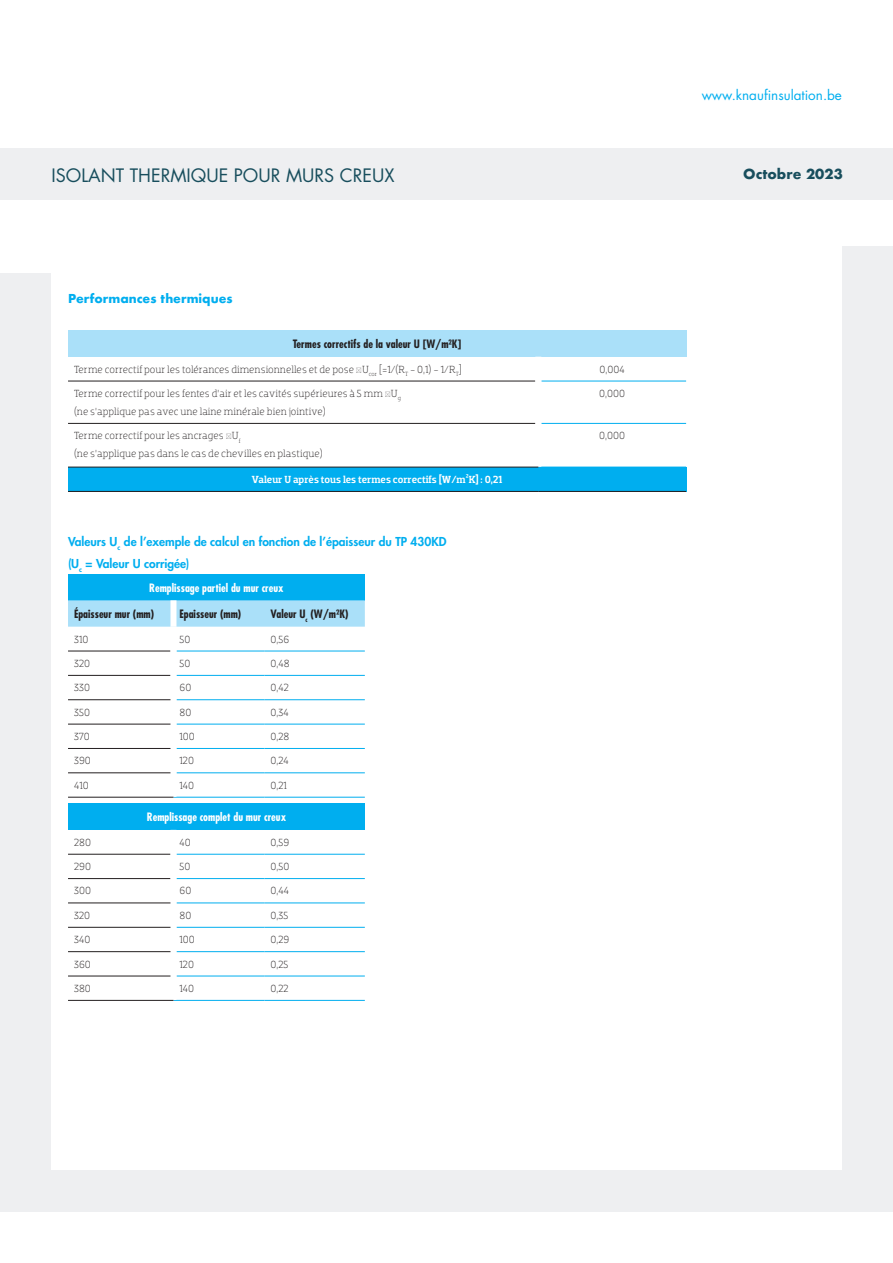
<style>
.page{position:relative;width:893px;height:1263px;background:#fff}
.page>*{position:absolute;margin:0;border:0;box-sizing:border-box;transform-origin:0 0}
.t1{font:18px "Futura Std";color:#184e5d}
.t2{font:13.5px "Futura Std";color:#00aeef}
._3-Texte_courrant{font:700 13.5px "Futura";color:#184e5d}
._2_1-Titres_texte_courrant_2{font:800 12px "Futura Std";color:#00aeef}
._3-Texte_courrant-2{font:700 12px "Futura";color:#00aeef}
._4_1-Entête_tableau{font:700 condensed 11.25px "Futura Std";color:#fff}
._4_1-Entête_tableau-2{font:700 condensed 11.25px "Futura Std";color:#231f20}
._4_2-Texte_tableau{font:700 condensed 11.25px "Futura Std";color:#231f20}
._4_2-Texte_tableau-2{font:300 10.5px "Dobra Slab";color:#231f20}
._4_2-Texte_tableau-3{font:500 10.5px "Dobra Slab";color:#fff}
</style>
<div class="page">
<div style="left:0;top:247px;width:893px;height:965px;background:#eeeff1"></div>
<div style="left:51px;top:221px;width:791px;height:948px;background:#fff"></div>
<div style="left:0;top:149px;width:893px;height:51px;background:#eeeff1"></div>
<div style="left:0;top:221px;width:842px;height:51px;background:#fff"></div>
<div style="left:68px;top:330px;width:618px;height:27px;background:#aae0f9"></div>
<div style="left:68px;top:467px;width:618px;height:24px;background:#00aeef"></div>
<hr style="left:68px;top:381px;width:467px;height:1px;background:#231f20">
<hr style="left:68px;top:423px;width:467px;height:1px;background:#231f20">
<hr style="left:541px;top:381px;width:145px;height:1px;background:#00aeef">
<hr style="left:541px;top:423px;width:145px;height:1px;background:#00aeef">
<hr style="left:68px;top:467px;width:470px;height:1px;background:#231f20">
<hr style="left:68px;top:491px;width:470px;height:1px;background:#231f20">
<hr style="left:538px;top:491px;width:148px;height:1px;background:#231f20">
<div style="left:68px;top:574px;width:297px;height:26px;background:#00aeef"></div>
<svg style="left:68px;top:600px;width:297px;height:27px;background:#a8dff8"></svg>
<hr style="left:68px;top:651px;width:102px;height:1px;background:#231f20">
<hr style="left:68px;top:675px;width:102px;height:1px;background:#231f20">
<hr style="left:176px;top:651px;width:88px;height:1px;background:#00aeef">
<hr style="left:264px;top:651px;width:101px;height:1px;background:#00aeef">
<hr style="left:176px;top:675px;width:88px;height:1px;background:#00aeef">
<hr style="left:264px;top:675px;width:101px;height:1px;background:#00aeef">
<hr style="left:176px;top:699px;width:88px;height:1px;background:#00aeef">
<hr style="left:176px;top:724px;width:88px;height:1px;background:#00aeef">
<hr style="left:176px;top:748px;width:88px;height:1px;background:#00aeef">
<hr style="left:176px;top:772px;width:88px;height:1px;background:#00aeef">
<hr style="left:173px;top:797px;width:91px;height:1px;background:#00aeef">
<hr style="left:264px;top:699px;width:101px;height:1px;background:#00aeef">
<hr style="left:264px;top:724px;width:101px;height:1px;background:#00aeef">
<hr style="left:264px;top:748px;width:101px;height:1px;background:#00aeef">
<hr style="left:264px;top:772px;width:101px;height:1px;background:#00aeef">
<hr style="left:264px;top:797px;width:101px;height:1px;background:#00aeef">
<div style="left:170px;top:600px;width:6px;height:27px;background:#fff"></div>
<hr style="left:68px;top:699px;width:102px;height:1px;background:#231f20">
<hr style="left:68px;top:724px;width:102px;height:1px;background:#231f20">
<hr style="left:68px;top:748px;width:102px;height:1px;background:#231f20">
<hr style="left:68px;top:772px;width:102px;height:1px;background:#231f20">
<hr style="left:68px;top:797px;width:105px;height:1px;background:#231f20">
<div style="left:68px;top:803px;width:297px;height:27px;background:#00aeef"></div>
<hr style="left:68px;top:854px;width:102px;height:1px;background:#231f20">
<hr style="left:68px;top:878px;width:102px;height:1px;background:#231f20">
<hr style="left:176px;top:854px;width:88px;height:1px;background:#00aeef">
<hr style="left:264px;top:854px;width:101px;height:1px;background:#00aeef">
<hr style="left:176px;top:878px;width:88px;height:1px;background:#00aeef">
<hr style="left:264px;top:878px;width:101px;height:1px;background:#00aeef">
<hr style="left:176px;top:902px;width:88px;height:1px;background:#00aeef">
<hr style="left:176px;top:927px;width:88px;height:1px;background:#00aeef">
<hr style="left:176px;top:951px;width:88px;height:1px;background:#00aeef">
<hr style="left:176px;top:976px;width:88px;height:1px;background:#00aeef">
<hr style="left:173px;top:1000px;width:91px;height:1px;background:#00aeef">
<hr style="left:264px;top:902px;width:101px;height:1px;background:#00aeef">
<hr style="left:264px;top:927px;width:101px;height:1px;background:#00aeef">
<hr style="left:264px;top:951px;width:101px;height:1px;background:#00aeef">
<hr style="left:264px;top:976px;width:101px;height:1px;background:#00aeef">
<hr style="left:264px;top:1000px;width:101px;height:1px;background:#00aeef">
<hr style="left:68px;top:902px;width:102px;height:1px;background:#231f20">
<hr style="left:68px;top:927px;width:102px;height:1px;background:#231f20">
<hr style="left:68px;top:951px;width:102px;height:1px;background:#231f20">
<hr style="left:68px;top:976px;width:102px;height:1px;background:#231f20">
<hr style="left:68px;top:1000px;width:105px;height:1px;background:#231f20">
<h1 class="t1" style="left:52px;top:164px;width:345px">ISOLANT THERMIQUE POUR MURS CREUX</h1>
<p class="_3-Texte_courrant-2" style="left:68px;top:290px;width:166px">Performances thermiques</p>
<p class="_4_2-Texte_tableau" style="left:293px;top:337px;width:170px">Termes correctifs de la valeur U [W/m²K]</p>
<p class="_4_2-Texte_tableau-2" style="left:74px;top:363px;width:389px">Terme correctif pour les tolérances dimensionnelles et de pose ΔU<sub>cor</sub> [=1/(R<sub>T</sub> - 0,1) - 1/R<sub>T</sub>]</p>
<p class="_4_2-Texte_tableau-2" style="left:600px;top:363px;width:27px">0,004</p>
<p class="_4_2-Texte_tableau-2" style="left:74px;top:387px;width:329px">Terme correctif pour les fentes d’air et les cavités supérieures à 5 mm ΔU<sub>g</sub></p>
<p class="_4_2-Texte_tableau-2" style="left:74px;top:405px;width:253px">(ne s’applique pas avec une laine minérale bien jointive)</p>
<p class="_4_2-Texte_tableau-2" style="left:599px;top:387px;width:27px">0,000</p>
<p class="_4_2-Texte_tableau-2" style="left:74px;top:429px;width:168px">Terme correctif pour les ancrages ΔU<sub>f</sub></p>
<p class="_4_2-Texte_tableau-2" style="left:74px;top:447px;width:250px">(ne s’applique pas dans le cas de chevilles en plastique)</p>
<p class="_4_2-Texte_tableau-3" style="left:252px;top:473px;width:252px">Valeur U après tous les termes correctifs [W/m²K] : 0,21</p>
<p class="_2_1-Titres_texte_courrant_2" style="left:68px;top:534px;width:380px">Valeurs U<sub>c</sub> de l’exemple de calcul en fonction de l’épaisseur du TP 430KD</p>
<p class="_2_1-Titres_texte_courrant_2" style="left:68px;top:556px;width:123px">(U<sub>c</sub> = Valeur U corrigée)</p>
<p class="_4_1-Entête_tableau" style="left:149px;top:581px;width:136px">Remplissage partiel du mur creux</p>
<p class="_4_1-Entête_tableau-2" style="left:74px;top:607px;width:82px">Épaisseur mur (mm)</p>
<p class="_4_1-Entête_tableau-2" style="left:179px;top:607px;width:63px">Epaisseur (mm)</p>
<p class="_4_1-Entête_tableau-2" style="left:270px;top:607px;width:80px">Valeur U<sub>c</sub> (W/m²K)</p>
<p class="_4_2-Texte_tableau-2" style="left:74px;top:633px;width:16px">310</p>
<p class="_4_2-Texte_tableau-2" style="left:179px;top:633px;width:12px">50</p>
<p class="_4_2-Texte_tableau-2" style="left:270px;top:633px;width:20px">0,56</p>
<p class="_4_2-Texte_tableau-2" style="left:74px;top:657px;width:18px">320</p>
<p class="_4_2-Texte_tableau-2" style="left:179px;top:657px;width:12px">50</p>
<p class="_4_2-Texte_tableau-2" style="left:270px;top:657px;width:21px">0,48</p>
<p class="_4_2-Texte_tableau-2" style="left:74px;top:681px;width:17px">330</p>
<p class="_4_2-Texte_tableau-2" style="left:179px;top:681px;width:13px">60</p>
<p class="_4_2-Texte_tableau-2" style="left:270px;top:681px;width:20px">0,42</p>
<p class="_4_2-Texte_tableau-2" style="left:74px;top:706px;width:17px">350</p>
<p class="_4_2-Texte_tableau-2" style="left:179px;top:706px;width:13px">80</p>
<p class="_4_2-Texte_tableau-2" style="left:270px;top:706px;width:20px">0,34</p>
<p class="_4_2-Texte_tableau-2" style="left:74px;top:730px;width:17px">370</p>
<p class="_4_2-Texte_tableau-2" style="left:179px;top:730px;width:17px">100</p>
<p class="_4_2-Texte_tableau-2" style="left:270px;top:730px;width:20px">0,28</p>
<p class="_4_2-Texte_tableau-2" style="left:74px;top:755px;width:18px">390</p>
<p class="_4_2-Texte_tableau-2" style="left:179px;top:755px;width:16px">120</p>
<p class="_4_2-Texte_tableau-2" style="left:270px;top:755px;width:20px">0,24</p>
<p class="_4_2-Texte_tableau-2" style="left:74px;top:779px;width:16px">410</p>
<p class="_4_2-Texte_tableau-2" style="left:179px;top:779px;width:16px">140</p>
<p class="_4_2-Texte_tableau-2" style="left:270px;top:779px;width:18px">0,21</p>
<p class="_4_1-Entête_tableau" style="left:147px;top:810px;width:141px">Remplissage complet du mur creux</p>
<p class="_4_2-Texte_tableau-2" style="left:74px;top:836px;width:19px">280</p>
<p class="_4_2-Texte_tableau-2" style="left:179px;top:836px;width:13px">40</p>
<p class="_4_2-Texte_tableau-2" style="left:270px;top:836px;width:20px">0,59</p>
<p class="_4_2-Texte_tableau-2" style="left:74px;top:860px;width:19px">290</p>
<p class="_4_2-Texte_tableau-2" style="left:179px;top:860px;width:12px">50</p>
<p class="_4_2-Texte_tableau-2" style="left:270px;top:860px;width:20px">0,50</p>
<p class="_4_2-Texte_tableau-2" style="left:74px;top:885px;width:18px">300</p>
<p class="_4_2-Texte_tableau-2" style="left:179px;top:885px;width:13px">60</p>
<p class="_4_2-Texte_tableau-2" style="left:270px;top:885px;width:20px">0,44</p>
<p class="_4_2-Texte_tableau-2" style="left:74px;top:909px;width:18px">320</p>
<p class="_4_2-Texte_tableau-2" style="left:179px;top:909px;width:13px">80</p>
<p class="_4_2-Texte_tableau-2" style="left:270px;top:909px;width:19px">0,35</p>
<p class="_4_2-Texte_tableau-2" style="left:74px;top:933px;width:18px">340</p>
<p class="_4_2-Texte_tableau-2" style="left:179px;top:933px;width:17px">100</p>
<p class="_4_2-Texte_tableau-2" style="left:270px;top:933px;width:20px">0,29</p>
<p class="_4_2-Texte_tableau-2" style="left:74px;top:958px;width:18px">360</p>
<p class="_4_2-Texte_tableau-2" style="left:179px;top:958px;width:16px">120</p>
<p class="_4_2-Texte_tableau-2" style="left:270px;top:958px;width:20px">0,25</p>
<p class="_4_2-Texte_tableau-2" style="left:74px;top:982px;width:18px">380</p>
<p class="_4_2-Texte_tableau-2" style="left:179px;top:982px;width:16px">140</p>
<p class="_4_2-Texte_tableau-2" style="left:270px;top:982px;width:20px">0,22</p>
<p class="_4_2-Texte_tableau-2" style="left:599px;top:429px;width:27px">0,000</p>
<p class="t2" style="left:702px;top:86px;width:142px">www.knaufinsulation.be</p>
<p class="_3-Texte_courrant" style="left:743px;top:165px;width:101px">Octobre 2023</p>
</div>
